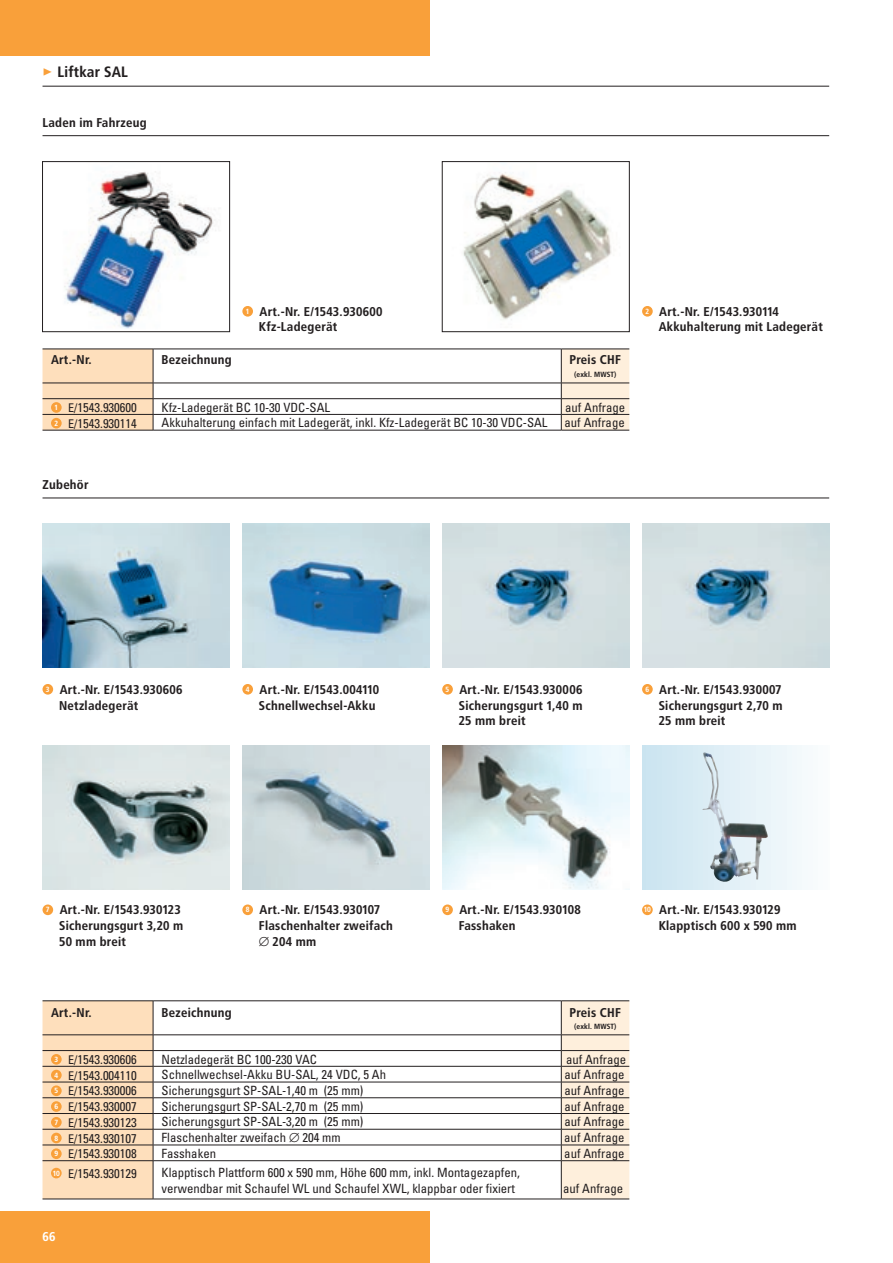
<style>
.page{position:relative;width:893px;height:1263px;background:#fff}
.page>*{position:absolute;margin:0;border:0;box-sizing:border-box;transform-origin:0 0}
.t1{font:700 15px "Transit";color:#231f20}
.t2{font:condensed 12.75px/15.3px "Univers";color:#231f20}
.t3{font:700 12.75px/15.8px "Transit";color:#231f20}
.t4{font:700 12.75px "Transit";color:#fff}
.t5{font:700 7.5px "Transit";color:#231f20}
.s1{font-size:18px;color:#f9a03a}
.s2{font-size:12px}
</style>
<div class="page">
<div style="left:0;top:0;width:429px;height:55px;background:#f9a03a"></div>
<div style="left:0;top:1212px;width:429px;height:51px;background:#f9a03a"></div>
<div style="left:642px;top:745px;width:187px;height:145px;background:linear-gradient(to right,#cae4f0,#fafcfd)"></div>
<img style="left:702px;top:752px;width:59px;height:130px">
<img style="left:442px;top:745px;width:187px;height:145px">
<img style="left:242px;top:745px;width:187px;height:145px">
<img style="left:43px;top:745px;width:186px;height:145px">
<img style="left:642px;top:523px;width:187px;height:145px">
<img style="left:442px;top:523px;width:187px;height:145px">
<img style="left:242px;top:523px;width:187px;height:145px">
<img style="left:43px;top:523px;width:187px;height:145px">
<img style="left:64px;top:171px;width:151px;height:158px">
<div style="left:42px;top:161px;width:188px;height:171px;border:1px solid #231f20"></div>
<img style="left:463px;top:172px;width:149px;height:148px">
<div style="left:442px;top:161px;width:188px;height:171px;border:1px solid #231f20"></div>
<div style="left:43px;top:684px;width:10px;height:11px;background:#f9a03a;border-radius:50%"></div>
<div style="left:242px;top:684px;width:11px;height:11px;background:#f9a03a;border-radius:50%"></div>
<div style="left:442px;top:684px;width:11px;height:11px;background:#f9a03a;border-radius:50%"></div>
<div style="left:642px;top:684px;width:11px;height:11px;background:#f9a03a;border-radius:50%"></div>
<div style="left:43px;top:904px;width:10px;height:11px;background:#f9a03a;border-radius:50%"></div>
<div style="left:242px;top:904px;width:11px;height:11px;background:#f9a03a;border-radius:50%"></div>
<div style="left:442px;top:904px;width:11px;height:11px;background:#f9a03a;border-radius:50%"></div>
<div style="left:642px;top:904px;width:11px;height:11px;background:#f9a03a;border-radius:50%"></div>
<hr style="left:43px;top:135px;width:786px;height:1px;background:#231f20">
<div style="left:242px;top:306px;width:11px;height:11px;background:#f9a03a;border-radius:50%"></div>
<div style="left:642px;top:306px;width:11px;height:11px;background:#f9a03a;border-radius:50%"></div>
<svg style="left:43px;top:349px;width:586px;height:81px"></svg>
<hr style="left:43px;top:430px;width:110px;height:1px;background:#231f20">
<hr style="left:153px;top:430px;width:408px;height:1px;background:#231f20">
<hr style="left:561px;top:430px;width:68px;height:1px;background:#231f20">
<div style="left:51px;top:402px;width:11px;height:11px;background:#f9a03a;border-radius:50%"></div>
<div style="left:51px;top:418px;width:11px;height:10px;background:#f9a03a;border-radius:50%"></div>
<hr style="left:43px;top:86px;width:786px;height:1px;background:#231f20">
<hr style="left:43px;top:498px;width:786px;height:1px;background:#231f20">
<svg style="left:154px;top:1001px;width:407px;height:198px"></svg>
<hr style="left:43px;top:1000px;width:110px;height:1px;background:#231f20">
<hr style="left:153px;top:1000px;width:408px;height:1px;background:#231f20">
<hr style="left:561px;top:1000px;width:68px;height:1px;background:#231f20">
<hr style="left:153px;top:1034px;width:408px;height:1px;background:#231f20">
<hr style="left:153px;top:1050px;width:408px;height:1px;background:#231f20">
<hr style="left:153px;top:1066px;width:408px;height:1px;background:#231f20">
<hr style="left:153px;top:1082px;width:408px;height:1px;background:#231f20">
<hr style="left:153px;top:1097px;width:408px;height:1px;background:#231f20">
<hr style="left:153px;top:1113px;width:408px;height:1px;background:#231f20">
<hr style="left:153px;top:1129px;width:408px;height:1px;background:#231f20">
<hr style="left:153px;top:1145px;width:408px;height:1px;background:#231f20">
<hr style="left:153px;top:1160px;width:408px;height:1px;background:#231f20">
<svg style="left:43px;top:1001px;width:111px;height:198px;background:#f0d3b2"></svg>
<svg style="left:561px;top:1001px;width:68px;height:198px;background:#f1e2d0"></svg>
<hr style="left:561px;top:1161px;width:1px;height:38px;background:#231f20">
<hr style="left:43px;top:1199px;width:110px;height:1px;background:#231f20">
<hr style="left:153px;top:1199px;width:408px;height:1px;background:#231f20">
<hr style="left:561px;top:1199px;width:68px;height:1px;background:#231f20">
<div style="left:51px;top:1054px;width:11px;height:11px;background:#f9a03a;border-radius:50%"></div>
<div style="left:51px;top:1070px;width:11px;height:10px;background:#f9a03a;border-radius:50%"></div>
<div style="left:51px;top:1085px;width:11px;height:11px;background:#f9a03a;border-radius:50%"></div>
<div style="left:51px;top:1101px;width:11px;height:11px;background:#f9a03a;border-radius:50%"></div>
<div style="left:51px;top:1117px;width:11px;height:10px;background:#f9a03a;border-radius:50%"></div>
<div style="left:51px;top:1133px;width:11px;height:10px;background:#f9a03a;border-radius:50%"></div>
<div style="left:51px;top:1148px;width:11px;height:11px;background:#f9a03a;border-radius:50%"></div>
<div style="left:51px;top:1168px;width:11px;height:10px;background:#f9a03a;border-radius:50%"></div>
<p class="t1" style="left:43px;top:63px;width:87px"><span class="s1">&gt;</span> Liftkar SAL</p>
<p class="t3" style="left:43px;top:114px;width:106px">Laden im Fahrzeug</p>
<p class="t3" style="left:259px;top:304px;width:125px;line-height:15.3px;text-indent:-13px"><sup>1</sup> Art.-Nr. E/1543.930600<br>Kfz-Ladegerät</p>
<p class="t3" style="left:642px;top:304px;width:183px;line-height:15.3px"><sup>2</sup> Art.-Nr. E/1543.930114<br>Akkuhalterung mit Ladegerät</p>
<p class="t3" style="left:51px;top:352px;width:42px">Art.-Nr.</p>
<p class="t3" style="left:162px;top:352px;width:72px">Bezeichnung</p>
<p class="t3" style="left:570px;top:352px;width:53px">Preis CHF</p>
<p class="t5" style="left:574px;top:370px;width:44px">(exkl. MWST)</p>
<p class="t2" style="left:54px;top:400px;width:84px"><sup>1</sup> <span class="s2">E/</span>1543.930600</p>
<p class="t2" style="left:162px;top:399px;width:170px">Kfz-Ladegerät BC 10-30 VDC-SAL</p>
<p class="t2" style="left:565px;top:399px;width:62px">auf Anfrage</p>
<p class="t2" style="left:54px;top:415px;width:84px"><sup>2</sup> <span class="s2">E/</span>1543.930114</p>
<p class="t2" style="left:162px;top:415px;width:387px">Akkuhalterung einfach mit Ladegerät, inkl. Kfz-Ladegerät BC 10-30 VDC-SAL</p>
<p class="t2" style="left:565px;top:415px;width:62px">auf Anfrage</p>
<p class="t3" style="left:43px;top:477px;width:48px">Zubehör</p>
<p class="t3" style="left:59px;top:681px;width:125px;text-indent:-13px"><sup>3</sup> Art.-Nr. E/1543.930606<br>Netzladegerät</p>
<p class="t3" style="left:246px;top:681px;width:135px;text-align:right"><sup>4</sup> Art.-Nr. E/1543.004110<br>Schnellwechsel-Akku</p>
<p class="t3" style="left:459px;top:681px;width:125px;text-align:justify;text-indent:-13px"><sup>5</sup> Art.-Nr. E/1543.930006<br>Sicherungsgurt 1,40 m 25 mm breit</p>
<p class="t3" style="left:659px;top:681px;width:126px;text-align:justify;text-indent:-13px"><sup>6</sup> Art.-Nr. E/1543.930007<br>Sicherungsgurt 2,70 m 25 mm breit</p>
<p class="t3" style="left:59px;top:902px;width:126px;text-indent:-13px"><sup>7</sup> Art.-Nr. E/1543.930123<br>Sicherungsgurt 3,20 m<br>50 mm breit</p>
<p class="t3" style="left:259px;top:902px;width:136px;text-indent:-13px"><sup>8</sup> Art.-Nr. E/1543.930107<br>Flaschenhalter zweifach ∅ 204 mm</p>
<p class="t3" style="left:459px;top:902px;width:124px;text-indent:-13px"><sup>9</sup> Art.-Nr. E/1543.930108<br>Fasshaken</p>
<p class="t3" style="left:659px;top:902px;width:140px;text-indent:-15px"><sup>10</sup> Art.-Nr. E/1543.930129<br>Klapptisch 600 x 590 mm</p>
<p class="t3" style="left:51px;top:1004px;width:42px">Art.-Nr.</p>
<p class="t3" style="left:162px;top:1004px;width:72px">Bezeichnung</p>
<p class="t3" style="left:570px;top:1004px;width:53px">Preis CHF</p>
<p class="t5" style="left:574px;top:1021px;width:44px">(exkl. MWST)</p>
<p class="t2" style="left:54px;top:1051px;width:84px"><sup>3</sup> <span class="s2">E/</span>1543.930606</p>
<p class="t2" style="left:162px;top:1051px;width:157px">Netzladegerät BC 100-230 VAC</p>
<p class="t2" style="left:566px;top:1051px;width:62px">auf Anfrage</p>
<p class="t2" style="left:54px;top:1067px;width:84px"><sup>4</sup> <span class="s2">E/</span>1543.004110</p>
<p class="t2" style="left:162px;top:1067px;width:226px">Schnellwechsel-Akku BU-SAL, 24 VDC, 5 Ah</p>
<p class="t2" style="left:564px;top:1067px;width:62px">auf Anfrage</p>
<p class="t2" style="left:54px;top:1083px;width:84px"><sup>5</sup> <span class="s2">E/</span>1543.930006</p>
<p class="t2" style="left:162px;top:1082px;width:203px">Sicherungsgurt SP-SAL-1,40 m (25 mm)</p>
<p class="t2" style="left:564px;top:1082px;width:62px">auf Anfrage</p>
<p class="t2" style="left:54px;top:1099px;width:84px"><sup>6</sup> <span class="s2">E/</span>1543.930007</p>
<p class="t2" style="left:162px;top:1098px;width:203px">Sicherungsgurt SP-SAL-2,70 m (25 mm)</p>
<p class="t2" style="left:564px;top:1098px;width:62px">auf Anfrage</p>
<p class="t2" style="left:54px;top:1114px;width:84px"><sup>7</sup> <span class="s2">E/</span>1543.930123</p>
<p class="t2" style="left:162px;top:1114px;width:203px">Sicherungsgurt SP-SAL-3,20 m (25 mm)</p>
<p class="t2" style="left:564px;top:1114px;width:62px">auf Anfrage</p>
<p class="t2" style="left:54px;top:1130px;width:84px"><sup>8</sup> <span class="s2">E/</span>1543.930107</p>
<p class="t2" style="left:162px;top:1130px;width:181px">Flaschenhalter zweifach ∅ 204 mm</p>
<p class="t2" style="left:564px;top:1130px;width:62px">auf Anfrage</p>
<p class="t2" style="left:54px;top:1146px;width:84px"><sup>9</sup> <span class="s2">E/</span>1543.930108</p>
<p class="t2" style="left:162px;top:1145px;width:56px">Fasshaken</p>
<p class="t2" style="left:564px;top:1145px;width:62px">auf Anfrage</p>
<p class="t2" style="left:53px;top:1165px;width:86px"><sup>10</sup> <span class="s2">E/</span>1543.930129</p>
<p class="t2" style="left:162px;top:1165px;width:360px">Klapptisch Plattform 600 x 590 mm, Höhe 600 mm, inkl. Montagezapfen, verwendbar mit Schaufel WL und Schaufel XWL, klappbar oder fixiert</p>
<p class="t2" style="left:563px;top:1180px;width:62px">auf Anfrage</p>
<p class="t4" style="left:43px;top:1228px;width:15px">66</p>
</div>
